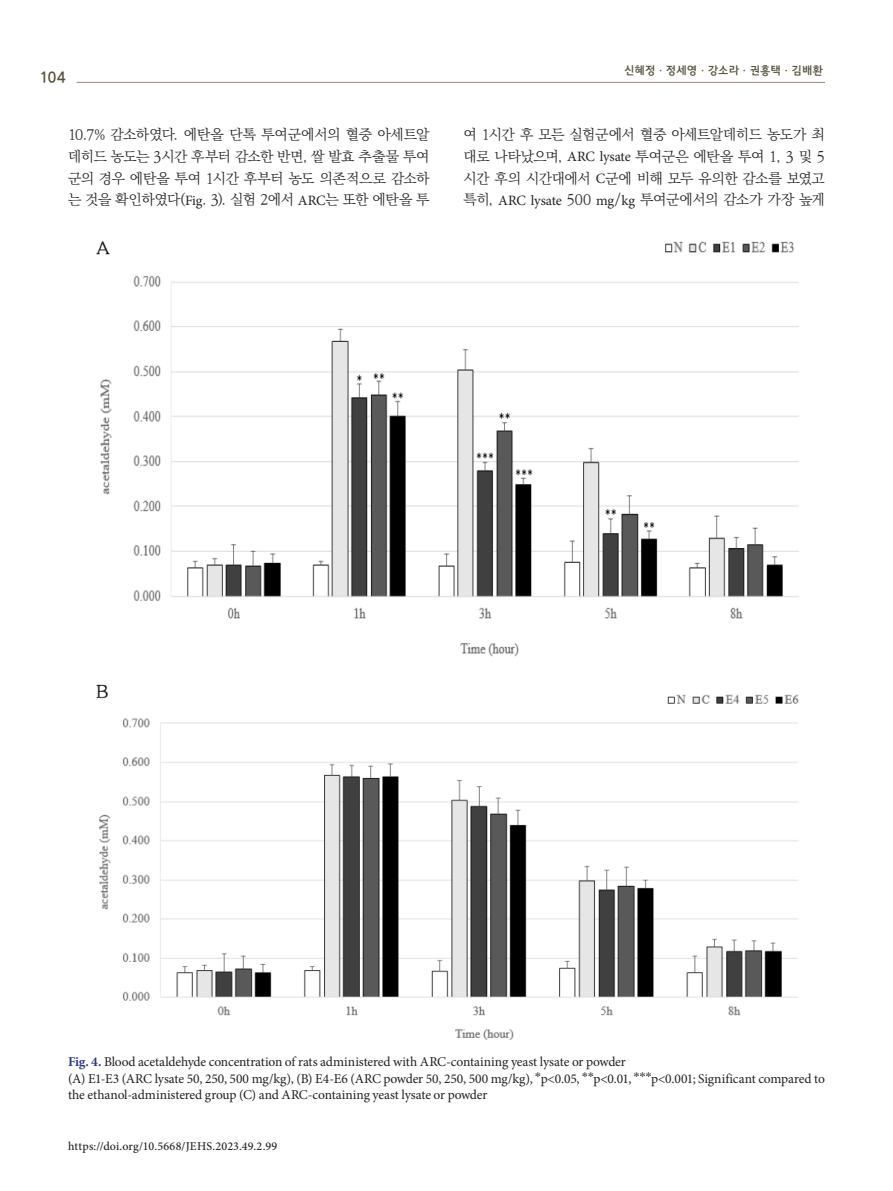
<style>
.page{position:relative;width:893px;height:1191px;background:#fff}
.page>*{position:absolute;margin:0;border:0;box-sizing:border-box;transform-origin:0 0}
.t1{font:15px "Jeju Gothic";color:#56513c}
.t2{font:300 14.25px/21.8px "Ko Pub Batang";letter-spacing:-.025em;color:#231f20;text-align:justify}
.t3{font:13.5px/16.5px "Minion Pro";letter-spacing:-.01em;color:#231f20}
.t4{font:500 12px "Minion Pro";letter-spacing:.015em;color:#231f20}
.t5{font:11.25px "Jeju Gothic";letter-spacing:.01em;color:#56513c}
.s1{font-family:"Minion Pro";font-weight:400}
.s2{font-weight:700;color:#2a3a85}
.s3{font-family:"Ko Pub Batang";font-weight:300}
</style>
<div class="page">
<hr style="left:77px;top:82px;width:748px;height:1px;background:#988d6d">
<img style="left:96px;top:241px;width:703px;height:799px">
<p class="t1" style="left:40px;top:70px;width:27px">104</p>
<p class="t5" style="left:624px;top:65px;width:200px">신혜정ㆍ정세영ㆍ강소라ㆍ권흥택ㆍ김배환</p>
<p class="t2" style="left:68px;top:124px;width:363px">10.7% 감소하였다. 에탄올 단톡 투여군에서의 혈중 아세트알 데히드 농도는 3시간 후부터 감소한 반면, 쌀 발효 추출물 투여 군의 경우 에탄올 투여 1시간 후부터 농도 의존적으로 감소하 는 것을 확인하였다(<span class="s1">Fig</span>. 3). 실험 2에서 <span class="s1">ARC</span>는 또한 에탄올 투</p>
<p class="t2" style="left:463px;top:124px;width:363px">여 1시간 후 모든 실험군에서 혈중 아세트알데히드 농도가 최 대로 나타났으며, <span class="s1">ARC lysate</span> 투여군은 에탄올 투여 1, 3 및 5 시간 후의 시간대에서 <span class="s1">C</span>군에 비해 모두 유의한 감소를 보였고 특히, <span class="s1">ARC lysate</span> 500 <span class="s1">mg</span>/<span class="s1">kg</span> 투여군에서의 감소가 가장 높게</p>
<p class="t3" style="left:68px;top:1053px;width:758px"><span class="s2">Fig. 4.</span> Blood acetaldehyde concentration of rats administered with ARC-containing yeast lysate or powder<br>(A) E1-E3 (ARC lysate 50, 250, 500 mg/kg), (B) E4-E6 (ARC powder 50, 250, 500 mg/kg), <span class="s3">*</span>p&lt;0.05, <span class="s3">**</span>p&lt;0.01, <span class="s3">***</span>p&lt;0.001; Significant compared to the ethanol-administered group (C) and ARC-containing yeast lysate or powder</p>
<p class="t4" style="left:68px;top:1138px;width:211px">https://doi.org/10.5668/JEHS.2023.49.2.99</p>
</div>
